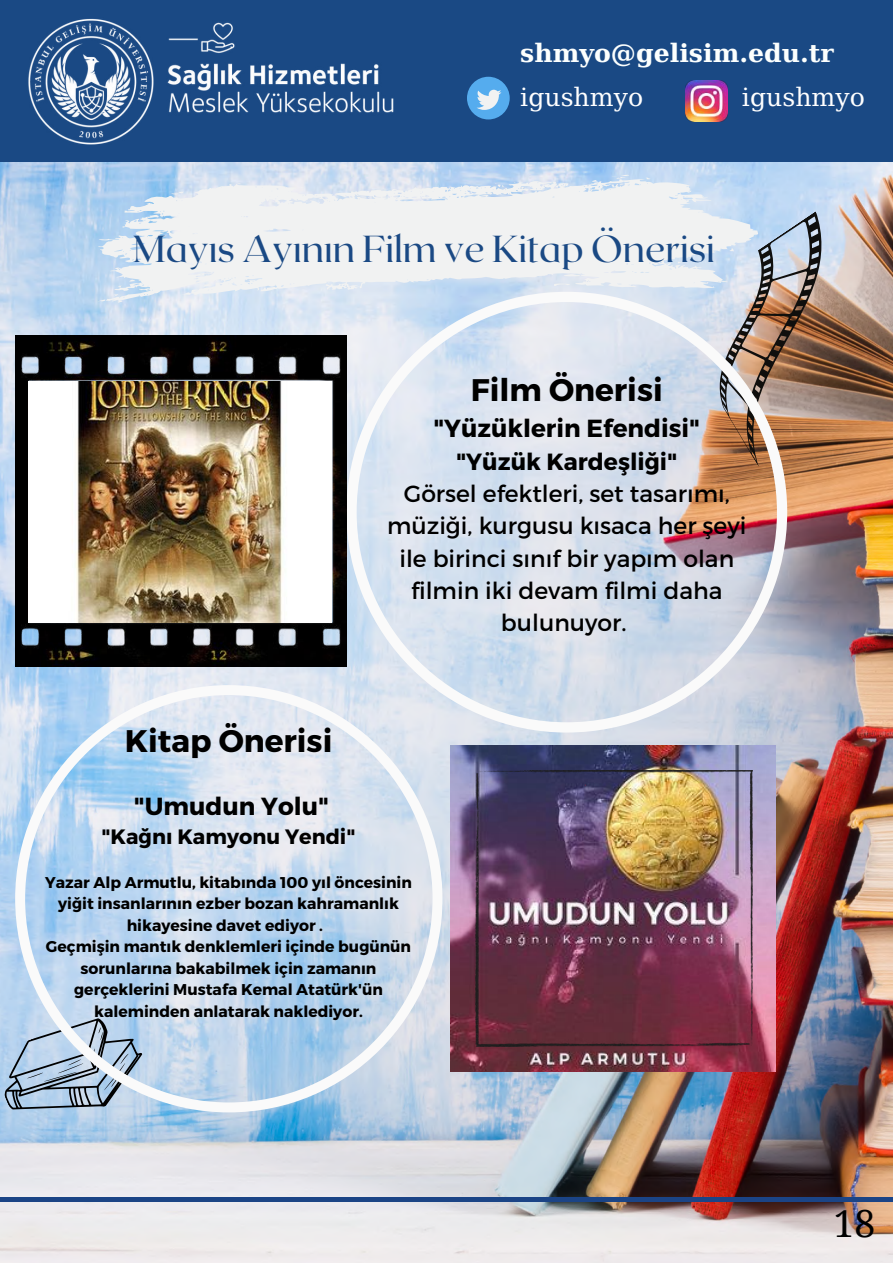
<style>
.page{position:relative;width:893px;height:1264px;background:#fff}
.page>*{position:absolute;margin:0;border:0;box-sizing:border-box;transform-origin:0 0}
.t1{font:37.5px "Roxborough CF";color:#1a4984}
.t2{font:37.2px "Noto Serif";color:#000}
.t3{font:700 31.2px "Montserrat";color:#000}
.t4{font:700 25.2px "DejaVu Serif";color:#fcfffe}
.t5{font:25.2px "DejaVu Serif";color:#fff}
.t6{font:700 24.75px "Montserrat";color:#000}
.t7{font:23.4px/32.2px "Montserrat";color:#000;text-align:center}
.t8{font:700 23.4px "Montserrat";color:#000}
.t9{font:700 20.85px "Montserrat";color:#000}
.t10{font:700 15.6px/21.5px "Montserrat";color:#000;text-align:center}
</style>
<div class="page">
<div style="left:0;top:69px;width:892px;height:100px;background:#1a4984"></div>
<div style="left:0;top:0;width:892px;height:71px;background:#1a4984"></div>
<div style="left:467px;top:77px;width:42px;height:42px;background:#55acee;border-radius:50%"></div>
<svg style="left:477px;top:90px;width:24px;height:20px"></svg>
<img style="left:686px;top:80px;width:41px;height:42px">
<img style="left:0;top:163px;width:892px;height:1099px">
<img style="left:0;top:18px;width:424px;height:165px">
<hr style="left:0;top:1197px;width:892px;height:4px;background:#1b4486">
<svg style="left:98px;top:178px;width:660px;height:124px;fill:#f1f2f2"></svg>
<svg style="left:563px;top:274px;width:17px;height:3px"></svg>
<svg style="left:554px;top:283px;width:16px;height:3px"></svg>
<svg style="left:201px;top:283px;width:11px;height:4px"></svg>
<svg style="left:129px;top:279px;width:6px;height:3px"></svg>
<svg style="left:592px;top:179px;width:6px;height:3px"></svg>
<svg style="left:97px;top:299px;width:9px;height:3px"></svg>
<svg style="left:171px;top:192px;width:13px;height:3px"></svg>
<svg style="left:114px;top:294px;width:9px;height:8px"></svg>
<svg style="left:645px;top:177px;width:5px;height:3px"></svg>
<svg style="left:495px;top:183px;width:9px;height:6px"></svg>
<svg style="left:611px;top:174px;width:18px;height:11px"></svg>
<svg style="left:514px;top:180px;width:20px;height:13px"></svg>
<svg style="left:0;top:1001px;width:156px;height:140px;background:#a9c8e5"></svg>
<svg style="left:15px;top:685px;width:427px;height:427px;background:#c3d7ea"></svg>
<svg style="left:18px;top:688px;width:421px;height:421px;background:#c5d9ec"></svg>
<img style="left:658px;top:211px;width:234px;height:256px">
<svg style="left:346px;top:292px;width:441px;height:440px;background:#c0c2c8"></svg>
<svg style="left:349px;top:295px;width:435px;height:434px;background:#d4d7df"></svg>
<img style="left:15px;top:336px;width:331px;height:330px">
<img style="left:29px;top:381px;width:303px;height:241px">
<img style="left:450px;top:745px;width:325px;height:326px">
<img style="left:475px;top:770px;width:277px;height:276px">
<h3 class="t4" style="left:520px;top:38px;width:315px">shmyo@gelisim.edu.tr</h3>
<h3 class="t5" style="left:520px;top:82px;width:124px">igushmyo</h3>
<h3 class="t5" style="left:742px;top:82px;width:124px">igushmyo</h3>
<h1 class="t1" style="left:133px;top:225px;width:581px">Mayıs Ayının Film ve Kitap Önerisi</h1>
<h3 class="t3" style="left:471px;top:369px;width:193px">Film Önerisi</h3>
<h3 class="t6" style="left:433px;top:412px;width:268px">"Yüzüklerin Efendisi"</h3>
<h3 class="t8" style="left:456px;top:446px;width:223px">"Yüzük Kardeşliği"</h3>
<h3 class="t7" style="left:387px;top:476px;width:361px">Görsel efektleri, set tasarımı, müziği, kurgusu kısaca her şeyi ile birinci sınıf bir yapım olan filmin iki devam filmi daha bulunuyor.</h3>
<h3 class="t3" style="left:125px;top:721px;width:209px">Kitap Önerisi</h3>
<h3 class="t6" style="left:134px;top:789px;width:196px">"Umudun Yolu"</h3>
<h3 class="t9" style="left:101px;top:823px;width:255px">"Kağnı Kamyonu Yendi"</h3>
<p class="t10" style="left:45px;top:870px;width:368px">Yazar Alp Armutlu, kitabında 100 yıl öncesinin yiğit insanlarının ezber bozan kahramanlık hikayesine davet ediyor .<br>Geçmişin mantık denklemleri içinde bugünün sorunlarına bakabilmek için zamanın gerçeklerini Mustafa Kemal Atatürk'ün kaleminden anlatarak naklediyor.</p>
<h2 class="t2" style="left:833px;top:1197px;width:43px">18</h2>
</div>
